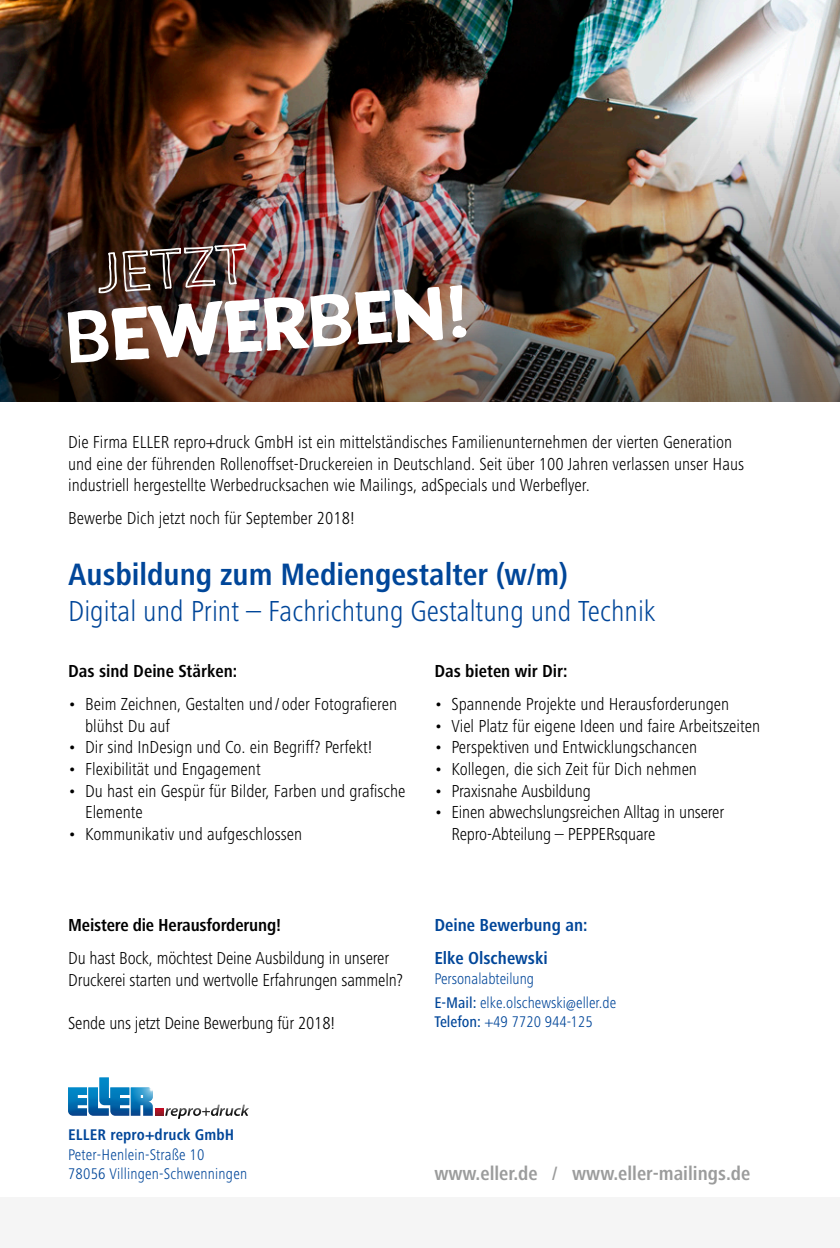
<style>
.page{position:relative;width:840px;height:1248px;background:#fff}
.page>*{position:absolute;margin:0;border:0;box-sizing:border-box;transform-origin:0 0}
.t1{font:700 condensed 32px "Frutiger Next LT";color:#004699}
.t2{font:300 condensed 30px "Frutiger Next LT";color:#004699}
.t3{font:700 condensed 20px "Frutiger Next LT";color:#9b9c9c}
.t4{font:300 condensed 18px/21.6px "Frutiger Next LT";color:#000}
.t5{font:700 condensed 18px "Frutiger Next LT";color:#000}
.t6{font:700 condensed 18px/33px "Frutiger Next LT";color:#004699}
.t7{font:300 condensed 16px/24px "Frutiger Next LT";color:#004699}
.t8{font:700 condensed 16px "Frutiger Next LT";letter-spacing:.01em;color:#004699}
.s1{font-weight:500}
</style>
<div class="page">
<svg style="left:68px;top:1077px;width:181px;height:41px"></svg>
<img style="left:123px;top:1077px;width:57px;height:40px">
<img style="left:133px;top:1077px;width:37px;height:30px">
<img style="left:136px;top:1077px;width:30px;height:26px">
<img style="left:140px;top:1077px;width:23px;height:23px">
<div style="left:0;top:1197px;width:839px;height:50px;background:#f5f5f5"></div>
<img style="left:0;top:0;width:839px;height:401px">
<svg style="left:449px;top:285px;width:17px;height:53px"></svg>
<img style="left:67px;top:243px;width:376px;height:122px">
<p class="t4" style="left:68px;top:431px;width:677px">Die Firma ELLER repro+druck GmbH ist ein mittelständisches Familienunternehmen der vierten Generation und eine der führenden Rollenoffset-Druckereien in Deutschland. Seit über 100 Jahren verlassen unser Haus industriell hergestellte Werbedrucksachen wie Mailings, adSpecials und Werbeflyer.</p>
<p class="t4" style="left:68px;top:507px;width:288px">Bewerbe Dich jetzt noch für September 2018!</p>
<h1 class="t1" style="left:68px;top:557px;width:501px">Ausbildung zum Mediengestalter (w/m)</h1>
<h2 class="t2" style="left:68px;top:595px;width:588px">Digital und Print – Fachrichtung Gestaltung und Technik</h2>
<p class="t5" style="left:68px;top:661px;width:170px">Das sind Deine Stärken:</p>
<p class="t4" style="left:85px;top:693px;width:313px;text-indent:-17px">• Beim Zeichnen, Gestalten und / oder Fotografieren blühst Du auf</p>
<p class="t4" style="left:68px;top:736px;width:306px">• Dir sind InDesign und Co. ein Begriff? Perfekt!</p>
<p class="t4" style="left:68px;top:758px;width:194px">• Flexibilität und Engagement</p>
<p class="t4" style="left:85px;top:779px;width:322px;text-indent:-17px">• Du hast ein Gespür für Bilder, Farben und grafische<br>Elemente</p>
<p class="t4" style="left:68px;top:823px;width:235px">• Kommunikativ und aufgeschlossen</p>
<p class="t5" style="left:434px;top:661px;width:135px">Das bieten wir Dir:</p>
<p class="t4" style="left:434px;top:693px;width:296px">• Spannende Projekte und Herausforderungen</p>
<p class="t4" style="left:434px;top:715px;width:327px">• Viel Platz für eigene Ideen und faire Arbeitszeiten</p>
<p class="t4" style="left:434px;top:736px;width:264px">• Perspektiven und Entwicklungschancen</p>
<p class="t4" style="left:434px;top:758px;width:264px">• Kollegen, die sich Zeit für Dich nehmen</p>
<p class="t4" style="left:434px;top:779px;width:158px">• Praxisnahe Ausbildung</p>
<p class="t4" style="left:451px;top:801px;width:274px;text-indent:-17px">• Einen abwechslungsreichen Alltag in unserer<br>Repro-Abteilung – PEPPERsquare</p>
<p class="t5" style="left:68px;top:915px;width:214px">Meistere die Herausforderung!</p>
<p class="t4" style="left:68px;top:947px;width:336px">Du hast Bock, möchtest Deine Ausbildung in unserer<br>Druckerei starten und wertvolle Erfahrungen sammeln?</p>
<p class="t4" style="left:68px;top:1012px;width:268px">Sende uns jetzt Deine Bewerbung für 2018!</p>
<p class="t6" style="left:434px;top:908px;width:155px">Deine Bewerbung an:<br>Elke Olschewski</p>
<p class="t7" style="left:434px;top:966px;width:183px">Personalabteilung<br><span class="s1">E-Mail:</span> elke.olschewski@eller.de</p>
<p class="t7" style="left:434px;top:1009px;width:160px"><span class="s1">Telefon:</span> +49 7720 944-125</p>
<p class="t8" style="left:68px;top:1125px;width:168px">ELLER repro+druck GmbH</p>
<p class="t7" style="left:68px;top:1144px;width:180px;line-height:19.2px">Peter-Henlein-Straße 10<br>78056 Villingen-Schwenningen</p>
<p class="t3" style="left:434px;top:1161px;width:317px">www.eller.de / www.eller-mailings.de</p>
</div>
